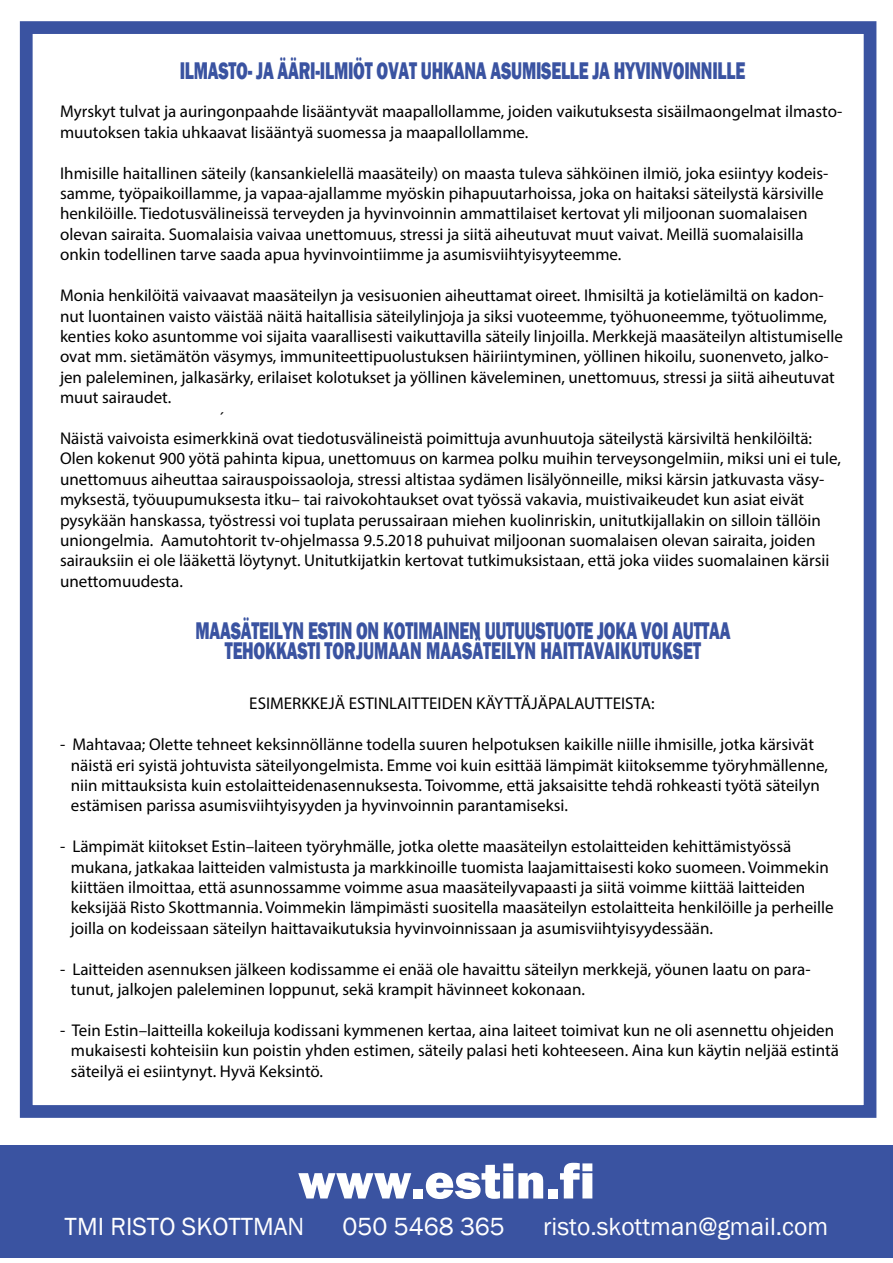
<style>
.page{position:relative;width:893px;height:1263px;background:#fff}
.page>*{position:absolute;margin:0;border:0;box-sizing:border-box;transform-origin:0 0}
.t1{font:800 51px "Franklin Gothic";color:#fff}
.t2{font:25.5px "Franklin Gothic";color:#fff}
.t3{font:800 24.9px/20.4px "Franklin Gothic";letter-spacing:-.015em;color:#3a53a1;text-align:center;scale:.68 1}
.t4{font:16.95px/20.4px "Myriad Pro";color:#000}
</style>
<div class="page">
<div style="left:0;top:1145px;width:893px;height:113px;background:#3a53a1"></div>
<div style="left:20px;top:21px;width:856px;height:1097px;border:13px solid #3a53a1"></div>
<h3 class="t3" style="left:180px;top:61px;width:833px">ILMASTO- JA ÄÄRI-ILMIÖT OVAT UHKANA ASUMISELLE JA HYVINVOINNILLE</h3>
<p class="t4" style="left:60px;top:101px;width:784px">Myrskyt tulvat ja auringonpaahde lisääntyvät maapallollamme, joiden vaikutuksesta sisäilmaongelmat ilmasto&shy;muutoksen takia uhkaavat lisääntyä suomessa ja maapallollamme.</p>
<p class="t4" style="left:60px;top:162px;width:770px">Ihmisille haitallinen säteily (kansankielellä maasäteily) on maasta tuleva sähköinen ilmiö, joka esiintyy kodeis&shy;samme, työpaikoillamme, ja vapaa-ajallamme myöskin pihapuutarhoissa, joka on haitaksi säteilystä kärsiville henkilöille. Tiedotusvälineissä terveyden ja hyvinvoinnin ammattilaiset kertovat yli miljoonan suomalaisen olevan sairaita. Suomalaisia vaivaa unettomuus, stressi ja siitä aiheutuvat muut vaivat. Meillä suomalaisilla onkin todellinen tarve saada apua hyvinvointiimme ja asumisviihtyisyyteemme.</p>
<p class="t4" style="left:60px;top:285px;width:765px">Monia henkilöitä vaivaavat maasäteilyn ja vesisuonien aiheuttamat oireet. Ihmisiltä ja kotielämiltä on kadon-</p>
<p class="t4" style="left:60px;top:305px;width:769px">nut luontainen vaisto väistää näitä haitallisia säteilylinjoja ja siksi vuoteemme, työhuoneemme, työtuolimme,</p>
<p class="t4" style="left:60px;top:326px;width:784px">kenties koko asuntomme voi sijaita vaarallisesti vaikuttavilla säteily linjoilla. Merkkejä maasäteilyn altistumiselle</p>
<p class="t4" style="left:60px;top:346px;width:770px">ovat mm. sietämätön väsymys, immuniteettipuolustuksen häiriintyminen, yöllinen hikoilu, suonenveto, jalko-</p>
<p class="t4" style="left:60px;top:367px;width:776px">jen paleleminen, jalkasärky, erilaiset kolotukset ja yöllinen käveleminen, unettomuus, stressi ja siitä aiheutuvat</p>
<p class="t4" style="left:60px;top:387px;width:113px">muut sairaudet.</p>
<p class="t4" style="left:219px;top:407px;width:7px">´</p>
<p class="t4" style="left:60px;top:428px;width:754px">Näistä vaivoista esimerkkinä ovat tiedotusvälineistä poimittuja avunhuutoja säteilystä kärsiviltä henkilöiltä:</p>
<p class="t4" style="left:60px;top:448px;width:782px">Olen kokenut 900 yötä pahinta kipua, unettomuus on karmea polku muihin terveysongelmiin, miksi uni ei tule,</p>
<p class="t4" style="left:60px;top:469px;width:766px">unettomuus aiheuttaa sairauspoissaoloja, stressi altistaa sydämen lisälyönneille, miksi kärsin jatkuvasta väsy-</p>
<p class="t4" style="left:60px;top:489px;width:746px">myksestä, työuupumuksesta itku– tai raivokohtaukset ovat työssä vakavia, muistivaikeudet kun asiat eivät</p>
<p class="t4" style="left:60px;top:509px;width:762px">pysykään hanskassa, työstressi voi tuplata perussairaan miehen kuolinriskin, unitutkijallakin on silloin tällöin</p>
<p class="t4" style="left:60px;top:530px;width:757px">uniongelmia. Aamutohtorit tv-ohjelmassa 9.5.2018 puhuivat miljoonan suomalaisen olevan sairaita, joiden</p>
<p class="t4" style="left:60px;top:550px;width:771px">sairauksiin ei ole lääkettä löytynyt. Unitutkijatkin kertovat tutkimuksistaan, että joka viides suomalainen kärsii</p>
<p class="t4" style="left:60px;top:571px;width:124px">unettomuudesta.</p>
<h3 class="t3" style="left:195px;top:620px;width:788px">MAASÄTEILYN ESTIN ON KOTIMAINEN UUTUUSTUOTE JOKA VOI AUTTAA<br>TEHOKKASTI TORJUMAAN MAASÄTEILYN HAITTAVAIKUTUKSET</h3>
<p class="t4" style="left:249px;top:693px;width:407px">ESIMERKKEJÄ ESTINLAITTEIDEN KÄYTTÄJÄPALAUTTEISTA:</p>
<p class="t4" style="left:71px;top:734px;width:759px;text-indent:-11px">- Mahtavaa; Olette tehneet keksinnöllänne todella suuren helpotuksen kaikille niille ihmisille, jotka kärsivät näistä eri syistä johtuvista säteilyongelmista. Emme voi kuin esittää lämpimät kiitoksemme työryhmällenne, niin mittauksista kuin estolaitteidenasennuksesta. Toivomme, että jaksaisitte tehdä rohkeasti työtä säteilyn estämisen parissa asumisviihtyisyyden ja hyvinvoinnin parantamiseksi.</p>
<p class="t4" style="left:71px;top:836px;width:764px;text-indent:-11px">- Lämpimät kiitokset Estin–laiteen työryhmälle, jotka olette maasäteilyn estolaitteiden kehittämistyössä mukana, jatkakaa laitteiden valmistusta ja markkinoille tuomista laajamittaisesti koko suomeen. Voimmekin kiittäen ilmoittaa, että asunnossamme voimme asua maasäteilyvapaasti ja siitä voimme kiittää laitteiden keksijää Risto Skottmannia. Voimmekin lämpimästi suositella maasäteilyn estolaitteita henkilöille ja perheille joilla on kodeissaan säteilyn haittavaikutuksia hyvinvoinnissaan ja asumisviihtyisyydessään.</p>
<p class="t4" style="left:71px;top:958px;width:741px;text-indent:-11px">- Laitteiden asennuksen jälkeen kodissamme ei enää ole havaittu säteilyn merkkejä, yöunen laatu on para&shy;tunut, jalkojen paleleminen loppunut, sekä krampit hävinneet kokonaan.</p>
<p class="t4" style="left:71px;top:1020px;width:770px;text-indent:-11px">- Tein Estin–laitteilla kokeiluja kodissani kymmenen kertaa, aina laiteet toimivat kun ne oli asennettu ohjeiden mukaisesti kohteisiin kun poistin yhden estimen, säteily palasi heti kohteeseen. Aina kun käytin neljää estintä säteilyä ei esiintynyt. Hyvä Keksintö.</p>
<h1 class="t1" style="left:298px;top:1148px;width:299px">www.estin.fi</h1>
<h2 class="t2" style="left:65px;top:1210px;width:241px">TMI RISTO SKOTTMAN</h2>
<h2 class="t2" style="left:343px;top:1210px;width:164px">050 5468 365</h2>
<h2 class="t2" style="left:543px;top:1210px;width:287px">risto.skottman@gmail.com</h2>
</div>
